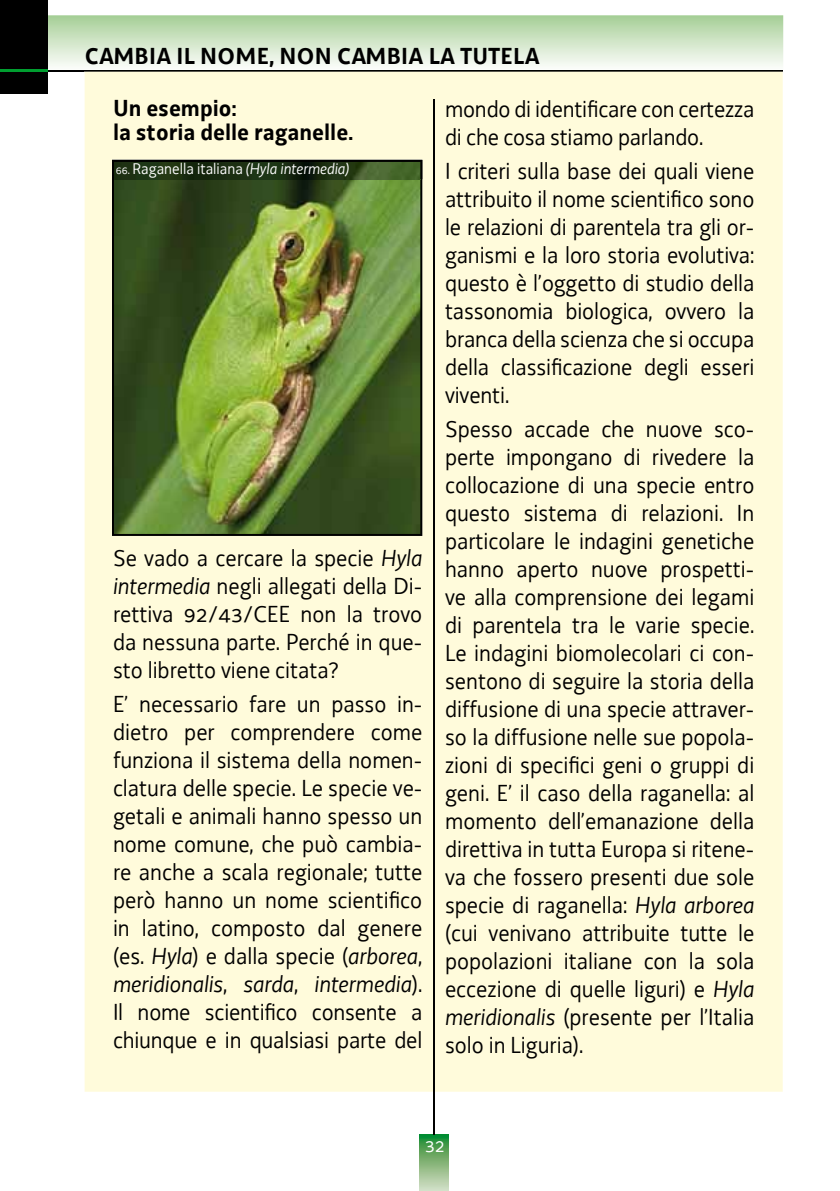
<style>
.page{position:relative;width:840px;height:1191px;background:#fff}
.page>*{position:absolute;margin:0;border:0;box-sizing:border-box;transform-origin:0 0}
.t1{font:24px/28px "Decima WE";letter-spacing:-.005em;color:#000;text-align:justify}
.t2{font:700 24px/24px "Decima WE";color:#000}
.t3{font:20px "Decima WE";color:#fff}
.t4{font:16px "Decima WE";color:#fff}
.s1{font-size:12px}
.s2{font-style:italic}
</style>
<div class="page">
<svg style="left:419px;top:1134px;width:29px;height:57px;background:#7bb378"></svg>
<svg style="left:48px;top:15px;width:734px;height:51px;background:#cee4c6"></svg>
<div style="left:0;top:0;width:48px;height:94px;background:#000"></div>
<hr style="left:37px;top:70px;width:745px;height:1px;background:#000">
<hr style="left:0;top:70px;width:48px;height:2px;background:#009e30">
<div style="left:85px;top:72px;width:697px;height:1019px;background:#fffbdb"></div>
<img style="left:85px;top:71px;width:697px;height:1px">
<img style="left:112px;top:179px;width:310px;height:357px">
<hr style="left:433px;top:99px;width:1px;height:1035px;background:#000">
<svg style="left:112px;top:159px;width:310px;height:20px"></svg>
<img style="left:113px;top:161px;width:308px;height:18px">
<p class="t2" style="left:85px;top:45px;width:456px">CAMBIA IL NOME, NON CAMBIA LA TUTELA</p>
<p class="t2" style="left:113px;top:96px;width:242px">Un esempio:<br>la storia delle raganelle.</p>
<p class="t4" style="left:116px;top:160px;width:235px"><span class="s1">66.</span> Raganella italiana <span class="s2">(Hyla intermedia)</span></p>
<p class="t1" style="left:113px;top:544px;width:310px">Se vado a cercare la specie <span class="s2">Hyla intermedia</span> negli allegati della Di&shy;rettiva 92/43/CEE non la trovo da nessuna parte. Perché in que&shy;sto libretto viene citata?</p>
<p class="t1" style="left:113px;top:690px;width:311px">E’ necessario fare un passo in&shy;dietro per comprendere come funziona il sistema della nomen&shy;clatura delle specie. Le specie ve&shy;getali e animali hanno spesso un nome comune, che può cambia&shy;re anche a scala regionale; tutte però hanno un nome scientifico in latino, composto dal genere (es. <span class="s2">Hyla</span>) e dalla specie (<span class="s2">arborea</span>, <span class="s2">meridionalis</span>, <span class="s2">sarda</span>, <span class="s2">intermedia</span>).<br>Il nome scientifico consente a chiunque e in qualsiasi parte del</p>
<p class="t1" style="left:445px;top:96px;width:310px">mondo di identificare con certezza di che cosa stiamo parlando.</p>
<p class="t1" style="left:445px;top:157px;width:310px">I criteri sulla base dei quali viene attribuito il nome scientifico sono le relazioni di parentela tra gli or&shy;ganismi e la loro storia evolutiva: questo è l’oggetto di studio della tassonomia biologica, ovvero la branca della scienza che si occupa della classificazione degli esseri viventi.</p>
<p class="t1" style="left:445px;top:415px;width:311px">Spesso accade che nuove sco&shy;perte impongano di rivedere la collocazione di una specie entro questo sistema di relazioni. In particolare le indagini genetiche hanno aperto nuove prospetti&shy;ve alla comprensione dei legami di parentela tra le varie specie.<br>Le indagini biomolecolari ci con&shy;sentono di seguire la storia della diffusione di una specie attraver&shy;so la diffusione nelle sue popola&shy;zioni di specifici geni o gruppi di geni. E’ il caso della raganella: al momento dell’emanazione della direttiva in tutta Europa si ritene&shy;va che fossero presenti due sole specie di raganella: <span class="s2">Hyla arborea </span>(cui venivano attribuite tutte le popolazioni italiane con la sola eccezione di quelle liguri) e <span class="s2">Hyla meridionalis</span> (presente per l’Italia solo in Liguria).</p>
<p class="t3" style="left:424px;top:1134px;width:21px">32</p>
</div>
